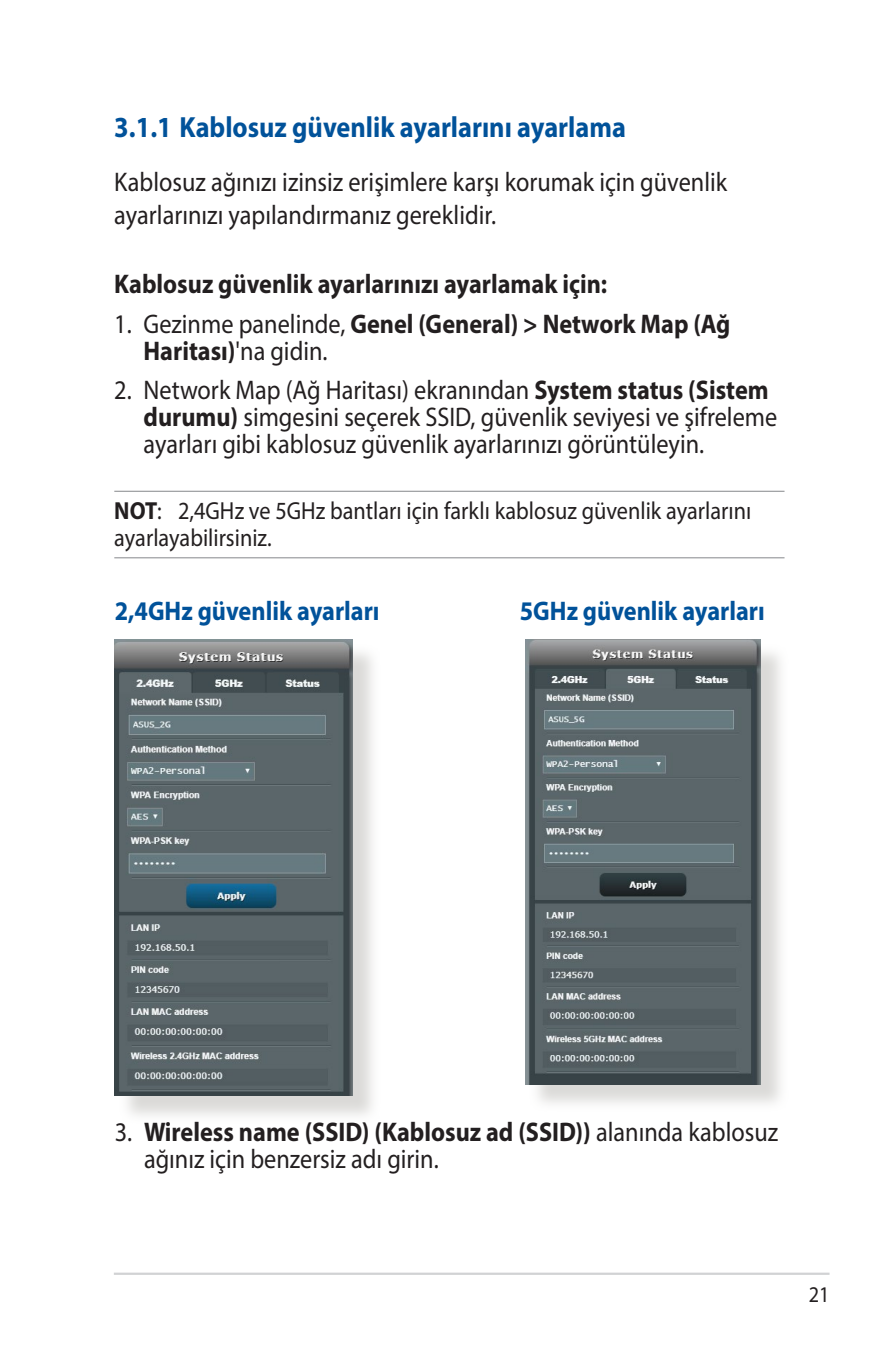
<style>
.page{position:relative;width:893px;height:1346px;background:#fff}
.page>*{position:absolute;margin:0;border:0;box-sizing:border-box;transform-origin:0 0}
.WL_Header_2{font:700 29.25px "Myriad Pro";color:#01529a;scale:.9 1}
.WL_Body_Text_-_List{font:27px/27px "Myriad Pro";color:#231f20;scale:.9 1}
.WL_Body_Text_-_List-2{font:700 27px/27px "Myriad Pro";color:#231f20;scale:.9 1}
.WL_Body_Text{font:27px/32.4px "Myriad Pro";color:#231f20;scale:.9 1}
.WL_Header_3{font:700 27px "Myriad Pro";color:#01529a;scale:.9 1}
.WL_Message{font:24.75px/27px "Myriad Pro";color:#231f20;scale:.9 1}
.t1{font:22.5px "Myriad Pro";color:#231f20;scale:.9 1}
.s1{font-weight:400}
.s2{font-weight:700}
</style>
<div class="page">
<hr style="left:114px;top:1272px;width:715px;height:3px;background:#d1d2d4">
<hr style="left:114px;top:491px;width:670px;height:1px;background:#939598">
<hr style="left:114px;top:557px;width:670px;height:1px;background:#939598">
<div style="left:118px;top:643px;width:263px;height:480px;background:#cfcecb;opacity:.75"></div>
<img style="left:115px;top:640px;width:238px;height:456px">
<div style="left:528px;top:643px;width:260px;height:469px;background:#cfcecb;opacity:.75"></div>
<img style="left:525px;top:640px;width:236px;height:444px">
<p class="WL_Header_2" style="left:114px;top:108px;width:570px">3.1.1 Kablosuz güvenlik ayarlarını ayarlama</p>
<p class="WL_Body_Text" style="left:114px;top:166px;width:682px">Kablosuz ağınızı izinsiz erişimlere karşı korumak için güvenlik ayarlarınızı yapılandırmanız gereklidir.</p>
<p class="WL_Body_Text_-_List-2" style="left:114px;top:269px;width:549px">Kablosuz güvenlik ayarlarınızı ayarlamak için:</p>
<p class="WL_Body_Text_-_List-2" style="left:144px;top:309px;width:654px;text-indent:-29px"><span class="s1">1. Gezinme panelinde,</span> Genel (General) &gt; Network Map (Ağ<br>Haritası)<span class="s1">'na gidin.</span></p>
<p class="WL_Body_Text_-_List" style="left:144px;top:376px;width:706px;text-indent:-29px">2. Network Map (Ağ Haritası) ekranından <span class="s2">System status (Sistem durumu)</span> simgesini seçerek SSID, güvenlik seviyesi ve şifreleme ayarları gibi kablosuz güvenlik ayarlarınızı görüntüleyin.</p>
<p class="WL_Message" style="left:114px;top:496px;width:709px"><span class="s2">NOT</span>: 2,4GHz ve 5GHz bantları için farklı kablosuz güvenlik ayarlarını ayarlayabilirsiniz.</p>
<p class="WL_Header_3" style="left:115px;top:593px;width:296px">2,4GHz güvenlik ayarları</p>
<p class="WL_Header_3" style="left:520px;top:593px;width:274px">5GHz güvenlik ayarları</p>
<p class="WL_Body_Text_-_List" style="left:144px;top:1118px;width:706px;text-indent:-29px">3. <span class="s2">Wireless name (SSID) (Kablosuz ad (SSID))</span> alanında kablosuz ağınız için benzersiz adı girin.</p>
<p class="t1" style="left:809px;top:1281px;width:25px">21</p>
</div>
